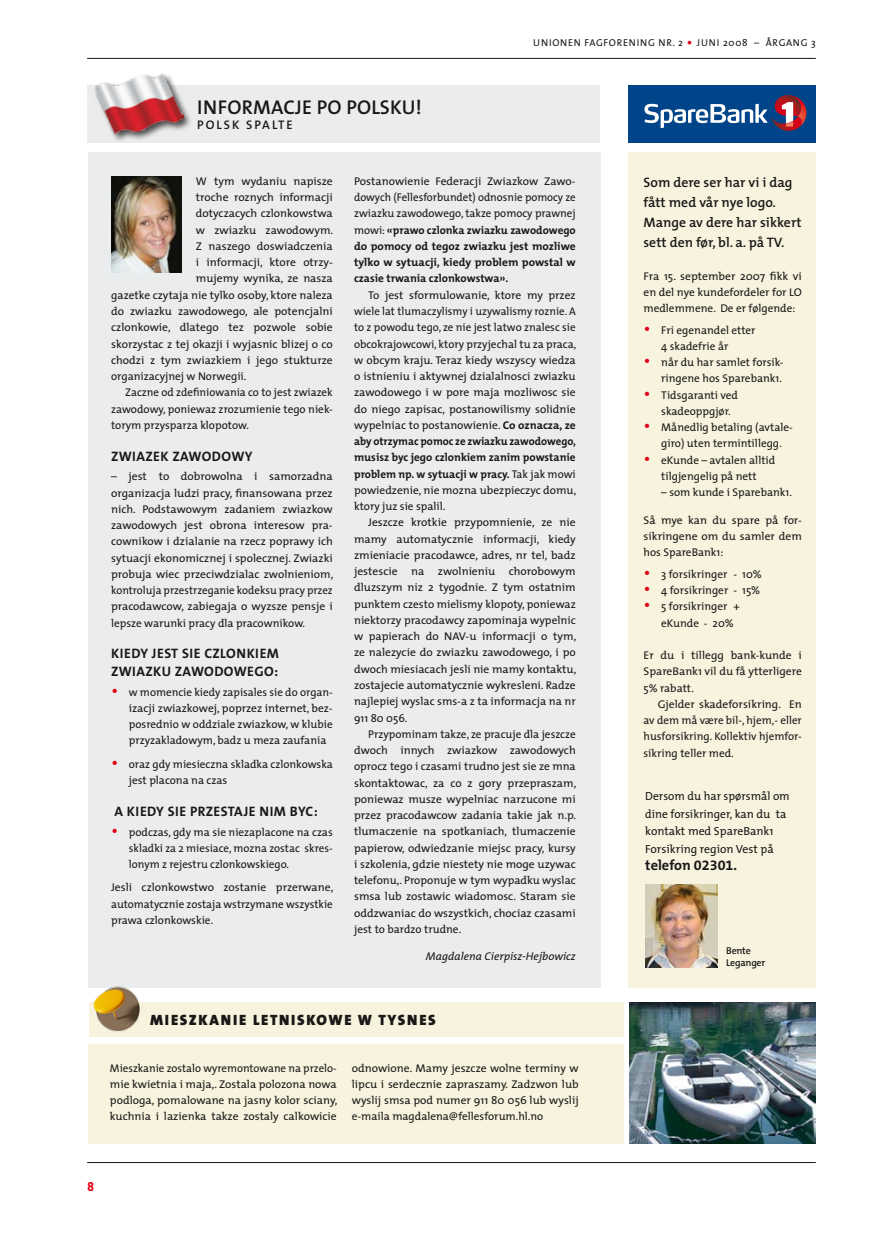
<style>
.page{position:relative;width:869px;height:1241px;background:#fff}
.page>*{position:absolute;margin:0;border:0;box-sizing:border-box;transform-origin:0 0}
.t1{font:600 20px "The Mix";letter-spacing:.01em;color:#1a1817}
.t2{font:900 15px "The Mix B9";letter-spacing:.11em;color:#1a1817}
.t3{font:700 14.38px "The Mix B7";color:#1a1817}
.t4{font:700 13.75px/17.5px "The Mix B7";letter-spacing:.03em;color:#1a1817}
.t5{font:600 13.75px/20px "The Mix";color:#1a1817}
.t6{font:600 12.5px "The Mix";letter-spacing:.155em;color:#1a1817}
.t7{font:700 12.5px "Notes";color:#e20015}
.t8{font:11.75px/17.5px "The Mix";color:#1a1817}
.t9{font:11.25px/16.2px "The Mix";color:#1a1817;text-align:justify}
.t10{font:700 11.25px/16.2px "The Mix B7";color:#1a1817;text-align:justify}
.t11{font:italic 11.25px "The Mix B5 Plain";color:#1a1817}
.t12{font:10px "The Mix";letter-spacing:.07em;color:#1a1817}
.t13{font:600 10px/12.5px "The Mix";letter-spacing:-.02em;color:#1a1817}
.s1{font-size:15px;color:#e20015}
.s2{font-size:17.5px;color:#e20015}
.s3{font-family:"The Mix";font-weight:400}
.s4{font-family:"The Mix B7";font-weight:700}
</style>
<div class="page">
<hr style="left:87px;top:1161px;width:728px;height:1px;background:#1a1817">
<hr style="left:87px;top:58px;width:728px;height:1px;background:#1a1817">
<div style="left:88px;top:152px;width:512px;height:835px;background:#ebeced"></div>
<div style="left:87px;top:85px;width:512px;height:58px;background:#ebeced"></div>
<div style="left:92px;top:72px;width:108px;height:84px;background:#1a1817;opacity:.75"></div>
<img style="left:94px;top:72px;width:91px;height:65px">
<img style="left:111px;top:176px;width:71px;height:96px">
<div style="left:89px;top:1002px;width:534px;height:34px;background:#f7f3de"></div>
<div style="left:89px;top:1044px;width:535px;height:99px;background:#f7f3de"></div>
<img style="left:88px;top:986px;width:60px;height:46px">
<div style="left:628px;top:152px;width:187px;height:835px;background:#f7f3de"></div>
<div style="left:628px;top:86px;width:187px;height:57px;background:#004589"></div>
<img style="left:645px;top:884px;width:72px;height:83px">
<svg style="left:644px;top:95px;width:162px;height:36px"></svg>
<img style="left:629px;top:1002px;width:186px;height:141px">
<h1 class="t1" style="left:197px;top:90px;width:226px">IN FORMACJE PO POLSKU!</h1>
<p class="t6" style="left:197px;top:114px;width:97px">POLSK SPALTE</p>
<p class="t12" style="left:533px;top:35px;width:175px">UNIONen FAGFORENING NR. 2 <span class="s1">•</span> juni</p>
<p class="t12" style="left:722px;top:35px;width:94px">2008 – ÅRGANG 3</p>
<p class="t9" style="left:196px;top:173px;width:138px">W tym wydaniu napisze</p>
<p class="t9" style="left:196px;top:189px;width:138px">troche roznych informacji</p>
<p class="t9" style="left:196px;top:205px;width:138px">dotyczacych czlonkowstwa</p>
<p class="t9" style="left:196px;top:221px;width:139px">w zwiazku zawodowym.</p>
<p class="t9" style="left:196px;top:237px;width:138px">Z naszego doswiadczenia</p>
<p class="t9" style="left:196px;top:254px;width:138px">i informacji, ktore otrzy-</p>
<p class="t9" style="left:196px;top:270px;width:138px">mujemy wynika, ze nasza</p>
<p class="t9" style="left:111px;top:286px;width:223px">gazetke czytaja nie tylko osoby, ktore naleza</p>
<p class="t9" style="left:111px;top:303px;width:223px">do zwiazku zawodowego, ale potencjalni</p>
<p class="t9" style="left:111px;top:319px;width:223px">czlonkowie, dlatego tez pozwole sobie</p>
<p class="t9" style="left:111px;top:335px;width:223px">skorzystac z tej okazji i wyjasnic blizej o co</p>
<p class="t9" style="left:111px;top:351px;width:223px">chodzi z tym zwiazkiem i jego stukturze</p>
<p class="t9" style="left:111px;top:368px;width:137px">organizacyjnej w Norwegii.</p>
<p class="t9" style="left:125px;top:384px;width:209px">Zaczne od zdefiniowania co to jest zwiazek</p>
<p class="t9" style="left:111px;top:400px;width:223px">zawodowy, poniewaz zrozumienie tego niek-</p>
<p class="t9" style="left:111px;top:416px;width:139px">torym przysparza klopotow.</p>
<p class="t4" style="left:111px;top:447px;width:143px">Zwiaz ek zawodowy</p>
<p class="t9" style="left:111px;top:468px;width:224px">– jest to dobrowolna i samorzadna organizacja ludzi pracy, finansowana przez nich. Podstawowym zadaniem zwiazkow zawodowych jest obrona interesow pra&shy;cownikow i dzialanie na rzecz poprawy ich sytuacji ekonomicznej i spolecznej. Zwiazki probuja wiec przeciwdzialac zwolnieniom, kontroluja przestrzeganie kodeksu pracy przez pracodawcow, zabiegaja o wyzsze pensje i lepsze warunki pracy dla pracownikow.</p>
<p class="t4" style="left:111px;top:645px;width:169px">Kiedy jest sie czlonkiem zwiaz ku zawodowego:</p>
<p class="t9" style="left:129px;top:683px;width:205px;text-indent:-18px"><span class="s2">•</span> w momencie kiedy zapisales sie do organ&shy;izacji zwiazkowej, poprzez internet, bez&shy;posrednio w oddziale zwiazkow, w klubie przyzakladowym, badz u meza zaufania</p>
<p class="t9" style="left:129px;top:755px;width:205px;text-indent:-18px"><span class="s2">•</span> oraz gdy miesieczna skladka czlonkowska jest placona na czas</p>
<p class="t4" style="left:114px;top:802px;width:205px">A kiedy sie przestaje nim byc:</p>
<p class="t9" style="left:129px;top:823px;width:205px;text-indent:-18px"><span class="s2">•</span> podczas, gdy ma sie niezaplacone na czas skladki za 2 miesiace, mozna zostac skres&shy;lonym z rejestru czlonkowskiego.</p>
<p class="t9" style="left:111px;top:879px;width:224px">Jesli czlonkowstwo zostanie przerwane, automatycznie zostaja wstrzymane wszystkie prawa czlonkowskie.</p>
<p class="t9" style="left:354px;top:173px;width:223px">Postanowienie Federacji Zwiazkow Zawo&shy;dowych (Fellesforbundet) odnosnie pomocy ze zwiazku zawodowego, takze pomocy prawnej</p>
<p class="t10" style="left:354px;top:222px;width:223px"><span class="s3">mowi:</span> «prawo czlonka zwiazku zawodowego do pomocy od tegoz zwiazku jest mozliwe tylko w sytuacji, kiedy problem powstal w czasie trwania czlonkowstwa».</p>
<p class="t9" style="left:354px;top:286px;width:223px;text-indent:14px">To jest sformulowanie, ktore my przez wiele lat tlumaczylismy i uzywalismy roznie. A to z powodu tego, ze nie jest latwo znalesc sie obcokrajowcowi, ktory przyjechal tu za praca, w obcym kraju. Teraz kiedy wszyscy wiedza o istnieniu i aktywnej dzialalnosci zwiazku zawodowego i w pore maja mozliwosc sie do niego zapisac, postanowilismy solidnie wypelniac to postanowienie. <span class="s4">Co oznacza, ze</span></p>
<p class="t10" style="left:354px;top:433px;width:223px">aby otrzymac pomoc ze zwiazku zawodowego, musisz byc jego czlonkiem zanim powstanie problem np. w sytuacji w pracy. <span class="s3">Tak jak mowi</span></p>
<p class="t9" style="left:354px;top:481px;width:224px">powiedzenie, nie mozna ubezpieczyc domu, ktory juz sie spalil.</p>
<p class="t9" style="left:354px;top:514px;width:224px;text-indent:14px">Jeszcze krotkie przypomnienie, ze nie mamy automatycznie informacji, kiedy zmieniacie pracodawce, adres, nr tel, badz jestescie na zwolnieniu chorobowym dluzszym niz 2 tygodnie. Z tym ostatnim punktem czesto mielismy klopoty, poniewaz niektorzy pracodawcy zapominaja wypelnic w papierach do NAV-u informacji o tym, ze nalezycie do zwiazku zawodowego, i po dwoch miesiacach jesli nie mamy kontaktu, zostajecie automatycznie wykresleni. Radze najlepiej wyslac sms-a z ta informacja na nr 911 80 056.</p>
<p class="t9" style="left:354px;top:725px;width:224px;text-indent:14px">Przypominam takze, ze pracuje dla jeszcze dwoch innych zwiazkow zawodowych oprocz tego i czasami trudno jest sie ze mna skontaktowac, za co z gory przepraszam, poniewaz musze wypelniac narzucone mi przez pracodawcow zadania takie jak n.p. tlumaczenie na spotkaniach, tlumaczenie papierow, odwiedzanie miejsc pracy, kursy i szkolenia, gdzie niestety nie moge uzywac telefonu,. Proponuje w tym wypadku wyslac smsa lub zostawic wiadomosc. Staram sie oddzwaniac do wszystkich, chociaz czasami jest to bardzo trudne.</p>
<p class="t11" style="left:426px;top:949px;width:151px">Magdalena Cierpisz-Hejbowicz</p>
<h2 class="t2" style="left:150px;top:1011px;width:287px">MIESZKANIE LETNISKOWE W TYSNES</h2>
<p class="t9" style="left:110px;top:1059px;width:229px">Mieszkanie zostalo wyremontowane na przelo&shy;mie kwietnia i maja,. Zostala polozona nowa podloga, pomalowane na jasny kolor sciany, kuchnia i lazienka takze zostaly calkowicie</p>
<p class="t9" style="left:351px;top:1059px;width:229px">odnowione. Mamy jeszcze wolne terminy w lipcu i serdecznie zapraszamy. Zadzwon lub wyslij smsa pod numer 911 80 056 lub wyslij e-maila magdalena@fellesforum.hl.no</p>
<p class="t5" style="left:643px;top:172px;width:159px">Som dere ser har vi i dag fått med vår nye logo.<br>Mange av dere har sikkert sett den før, bl. a. på TV.</p>
<p class="t9" style="left:643px;top:267px;width:160px">Fra 15. september 2007 fikk vi en del nye kundefordeler for LO medlemmene. De er følgende:</p>
<p class="t9" style="left:661px;top:321px;width:96px;text-indent:-18px"><span class="s2">•</span> Fri egenandel etter<br>4 skadefrie år</p>
<p class="t9" style="left:643px;top:354px;width:141px;text-align:right"><span class="s2">•</span> når du har samlet forsik&shy;ringene hos Sparebank1.</p>
<p class="t9" style="left:661px;top:386px;width:78px;text-indent:-18px"><span class="s2">•</span> Tidsgaranti ved skadeoppgjør.</p>
<p class="t9" style="left:661px;top:419px;width:133px;text-indent:-18px"><span class="s2">•</span> Månedlig betaling (avtale&shy;giro) uten termintillegg.</p>
<p class="t9" style="left:643px;top:451px;width:133px;text-align:center"><span class="s2">•</span> eKunde – avtalen alltid tilgjengelig på nett</p>
<p class="t9" style="left:661px;top:484px;width:132px">– som kunde i Sparebank1.</p>
<p class="t9" style="left:643px;top:511px;width:160px">Så mye kan du spare på for&shy;sikringene om du samler dem hos SpareBank1:</p>
<p class="t9" style="left:643px;top:565px;width:120px"><span class="s2">•</span> 3 forsikringer - 10%</p>
<p class="t9" style="left:643px;top:581px;width:118px"><span class="s2">•</span> 4 forsikringer - 15%</p>
<p class="t9" style="left:661px;top:598px;width:80px;text-indent:-18px"><span class="s2">•</span> 5 forsikringer + eKunde - 20%</p>
<p class="t9" style="left:643px;top:646px;width:160px">Er du i tillegg bank-kunde i SpareBank1 vil du få ytterligere 5% rabatt.</p>
<p class="t9" style="left:643px;top:695px;width:160px;text-indent:14px">Gjelder skadeforsikring. E n av dem må være bil-, hjem,- eller husforsikring. Kollektiv hjemfor&shy;sikring teller med.</p>
<p class="t8" style="left:645px;top:787px;width:146px">Dersom du har spørsmål om dine forsikringer, kan du ta kontakt med SpareBank1<br>Forsikring region Vest på</p>
<p class="t3" style="left:645px;top:857px;width:93px">telefon 02301.</p>
<p class="t13" style="left:725px;top:943px;width:41px">Bente<br>Leganger</p>
<p class="t7" style="left:87px;top:1179px;width:9px">8</p>
</div>
